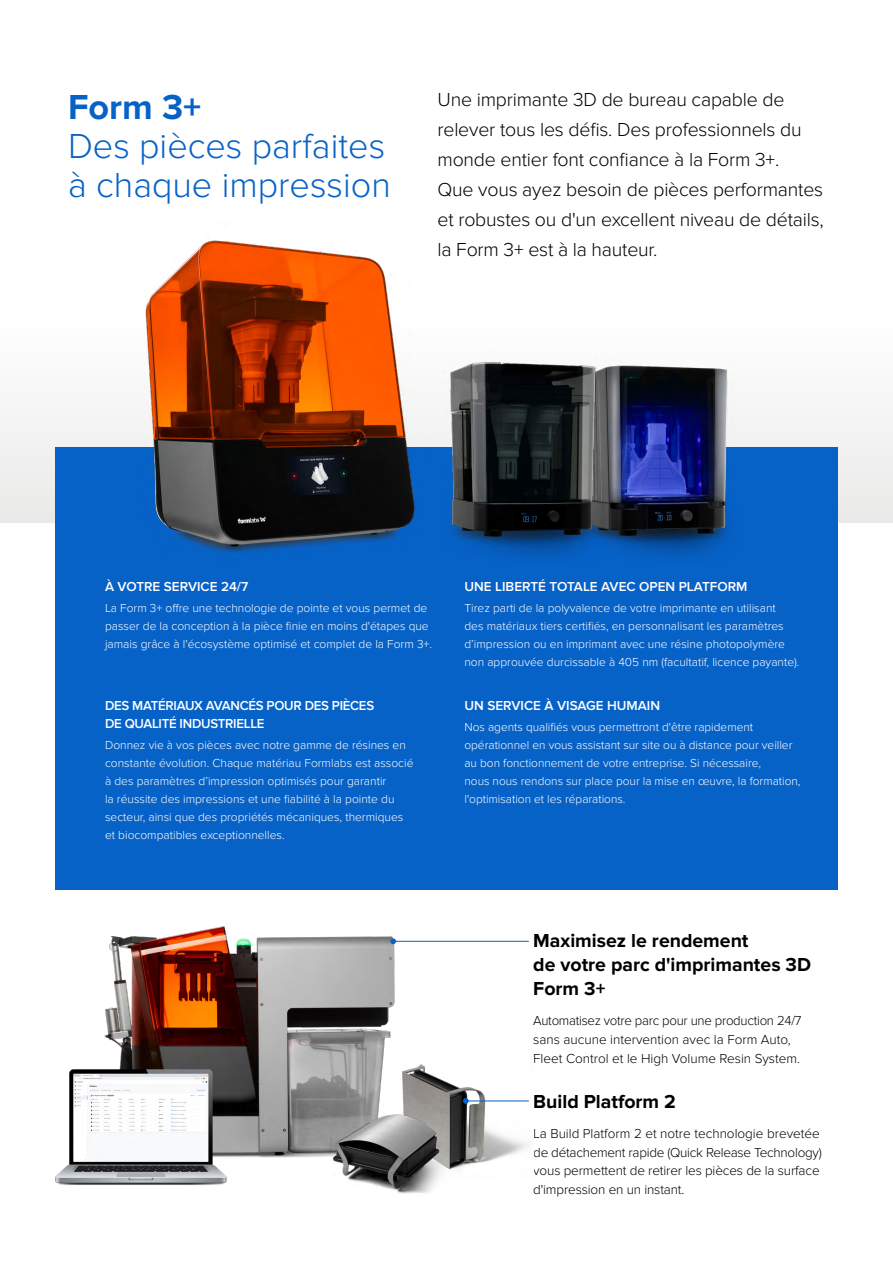
<style>
.page{position:relative;width:893px;height:1263px;background:#fff}
.page>*{position:absolute;margin:0;border:0;box-sizing:border-box;transform-origin:0 0}
.t1{font:300 36px/39px "Proxima Nova";color:#0762c8}
.t2{font:700 36px "Proxima Nova";color:#0762c8}
.t3{font:300 19.5px/30px "Proxima Nova";letter-spacing:-.01em;color:#000}
.t4{font:700 19.5px/24px "Proxima Nova";color:#000}
.t5{font:300 13.5px/18.8px "Proxima Nova";letter-spacing:-.01em;color:#000}
.t6{font:600 13.5px "Proxima Nova";color:#fff}
.t7{font:600 13.5px/18px "Proxima Nova";letter-spacing:-.02em;color:#fff}
.t8{font:300 12px/18px "Proxima Nova";color:#fff}
</style>
<div class="page">
<div style="left:0;top:276px;width:893px;height:247px;background:linear-gradient(to bottom,#fff,#eaeae9)"></div>
<div style="left:55px;top:447px;width:782px;height:443px;background:#0762c8"></div>
<img style="left:137px;top:240px;width:285px;height:314px">
<img style="left:625px;top:295px;width:131px;height:262px">
<img style="left:413px;top:292px;width:212px;height:266px">
<img style="left:486px;top:1101px;width:43px;height:61px">
<img style="left:55px;top:926px;width:428px;height:259px">
<img style="left:285px;top:1085px;width:201px;height:109px">
<hr style="left:393px;top:941px;width:136px;height:1px;background:#0762c8">
<svg style="left:390px;top:938px;width:6px;height:6px"></svg>
<hr style="left:466px;top:1100px;width:63px;height:1px;background:#0762c8">
<svg style="left:463px;top:1098px;width:6px;height:6px"></svg>
<h1 class="t2" style="left:68px;top:86px;width:135px">Form 3+</h1>
<h1 class="t1" style="left:68px;top:127px;width:324px">Des pièces parfaites à chaque impression</h1>
<p class="t3" style="left:437px;top:84px;width:388px">Une imprimante 3D de bureau capable de relever tous les défis. Des professionnels du monde entier font confiance à la Form 3+.<br>Que vous ayez besoin de pièces performantes et robustes ou d'un excellent niveau de détails, la Form 3+ est à la hauteur.</p>
<p class="t6" style="left:105px;top:579px;width:145px">À VOTRE SERVICE 24/7</p>
<p class="t8" style="left:105px;top:599px;width:329px">La Form 3+ offre une technologie de pointe et vous permet de passer de la conception à la pièce finie en moins d'étapes que jamais grâce à l'écosystème optimisé et complet de la Form 3+.</p>
<p class="t7" style="left:105px;top:697px;width:271px">DES MATÉRIAUX AVANCÉS POUR DES PIÈCES<br>DE QUALITÉ INDUSTRIELLE</p>
<p class="t8" style="left:105px;top:736px;width:310px">Donnez vie à vos pièces avec notre gamme de résines en constante évolution. Chaque matériau Formlabs est associé à des paramètres d’impression optimisés pour garantir<br>la réussite des impressions et une fiabilité à la pointe du secteur, ainsi que des propriétés mécaniques, thermiques et biocompatibles exceptionnelles.</p>
<p class="t6" style="left:464px;top:579px;width:285px">UNE LIBERTÉ TOTALE AVEC OPEN PLATFORM</p>
<p class="t8" style="left:464px;top:599px;width:337px">Tirez parti de la polyvalence de votre imprimante en utilisant<br>des matériaux tiers certifiés, en personnalisant les paramètres d’impression ou en imprimant avec une résine photopolymère non approuvée durcissable à 405 nm (facultatif, licence payante).</p>
<p class="t6" style="left:464px;top:698px;width:197px">UN SERVICE À VISAGE HUMAIN</p>
<p class="t8" style="left:464px;top:718px;width:338px">Nos agents qualifiés vous permettront d'être rapidement opérationnel en vous assistant sur site ou à distance pour veiller au bon fonctionnement de votre entreprise. Si nécessaire,<br>nous nous rendons sur place pour la mise en œuvre, la formation, l'optimisation et les réparations.</p>
<h2 class="t4" style="left:533px;top:929px;width:279px">Maximisez le rendement<br>de votre parc d'imprimantes 3D<br>Form 3+</h2>
<p class="t5" style="left:533px;top:1011px;width:270px">Automatisez votre parc pour une production 24/7 sans aucune intervention avec la Form Auto,<br>Fleet Control et le High Volume Resin System.</p>
<h2 class="t4" style="left:533px;top:1090px;width:144px">Build Platform 2</h2>
<p class="t5" style="left:533px;top:1124px;width:290px">La Build Platform 2 et notre technologie brevetée de détachement rapide (Quick Release Technology) vous permettent de retirer les pièces de la surface d'impression en un instant.</p>
</div>
